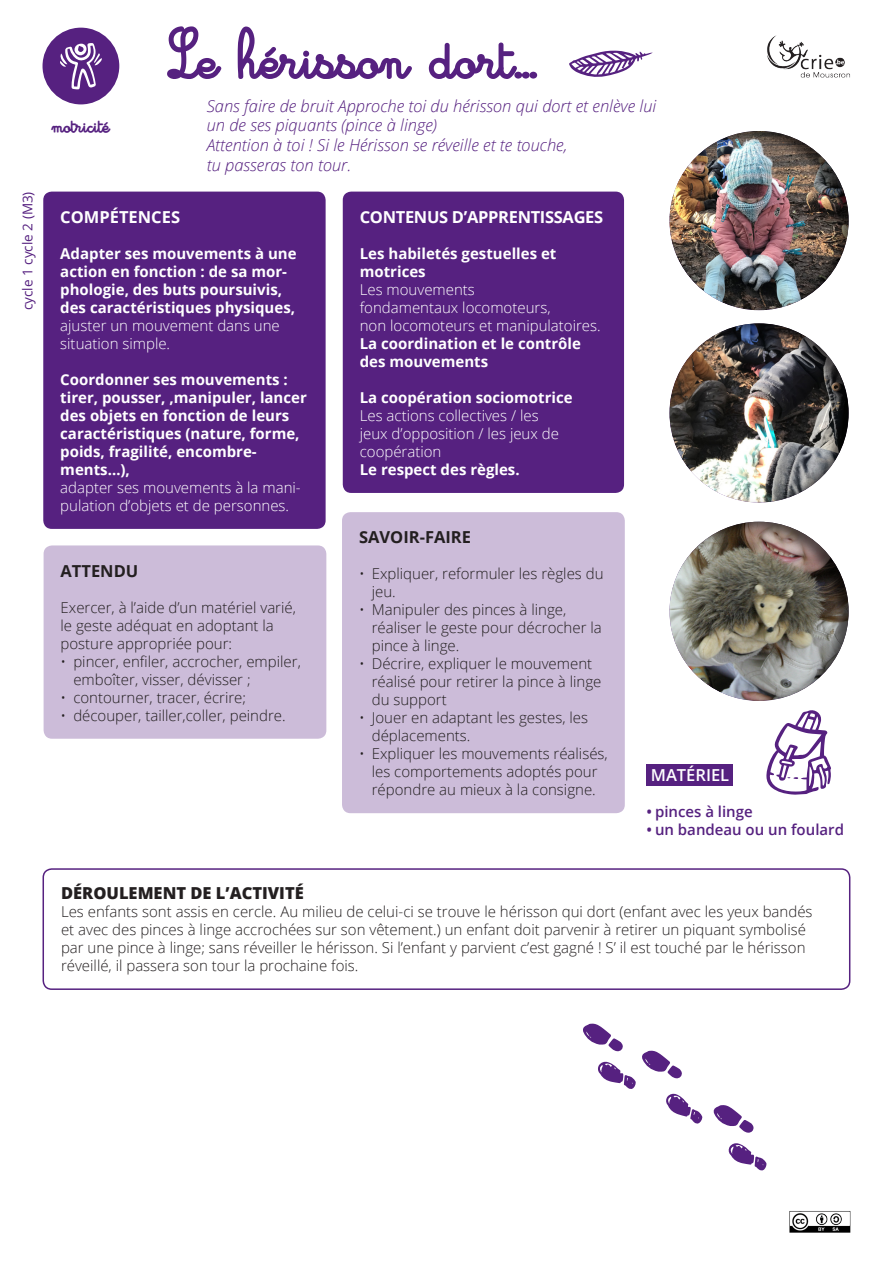
<style>
.page{position:relative;width:893px;height:1263px;background:#fff}
.page>*{position:absolute;margin:0;border:0;box-sizing:border-box;transform-origin:0 0}
.t1{font:54.6px "Cursivestandardbold";color:#562180}
.t2{font:18.15px "Cursivestandardbold";color:#562180}
.t3{font:italic 300 16.5px "Open Sans";color:#562180}
.t4{font:700 16.5px "Open Sans";letter-spacing:-.02em;color:#fff}
.t5{font:800 16.5px "Open Sans";color:#231f20}
.t6{font:700 16.5px "Open Sans";color:#231f20}
.t7{font:700 16.5px "Open Sans";color:#fff}
.t8{font:600 16.5px "Open Sans";color:#fff}
.t9{font:300 15px/18px "Open Sans";color:#231f20}
.t10{font:700 15px/18px "Open Sans";color:#fff}
.t11{font:300 15px/18px "Open Sans";color:#fff}
.t12{font:600 15px "Open Sans";color:#562180}
.t13{font:13.5px "Open Sans";color:#562180}
</style>
<div class="page">
<div style="left:342px;top:512px;width:283px;height:301px;background:#ccbcd9;border-radius:9px"></div>
<div style="left:343px;top:192px;width:281px;height:301px;background:#562180;border-radius:9px"></div>
<div style="left:43px;top:192px;width:283px;height:337px;background:#562180;border-radius:9px"></div>
<div style="left:44px;top:545px;width:282px;height:194px;background:#ccbcd9;border-radius:9px"></div>
<div style="left:667px;top:130px;width:182px;height:180px;background:#231f20;opacity:.75"></div>
<div style="left:667px;top:323px;width:182px;height:180px;background:#231f20;opacity:.75"></div>
<div style="left:667px;top:521px;width:182px;height:180px;background:#231f20;opacity:.75"></div>
<div style="left:43px;top:868px;width:807px;height:122px;border:2px solid #562180;border-radius:9px"></div>
<img style="left:767px;top:35px;width:83px;height:43px">
<img style="left:789px;top:1211px;width:62px;height:22px">
<div style="left:646px;top:764px;width:87px;height:21px;background:#562180"></div>
<svg style="left:766px;top:710px;width:65px;height:85px"></svg>
<div style="left:43px;top:28px;width:76px;height:76px;background:#562180;border-radius:50%"></div>
<svg style="left:60px;top:43px;width:42px;height:47px"></svg>
<svg style="left:728px;top:1143px;width:39px;height:28px"></svg>
<svg style="left:713px;top:1105px;width:41px;height:28px"></svg>
<svg style="left:583px;top:1023px;width:120px;height:101px"></svg>
<svg style="left:569px;top:50px;width:84px;height:27px"></svg>
<p class="t13" style="left:19px;top:310px;width:120px;rotate:-90deg">cycle 1 cycle 2 (M3)</p>
<p class="t2" style="left:52px;top:115px;width:59px">motricité</p>
<p class="t1" style="left:170px;top:26px;width:369px">Le hérisson dort...</p>
<p class="t3" style="left:207px;top:94px;width:451px">Sans faire de bruit Approche toi du hérisson qui dort et enlève lui</p>
<p class="t3" style="left:207px;top:114px;width:232px">un de ses piquants (pince à linge)</p>
<p class="t3" style="left:207px;top:134px;width:362px">Attention à toi ! Si le Hérisson se réveille et te touche,</p>
<p class="t3" style="left:207px;top:154px;width:146px">tu passeras ton tour.</p>
<p class="t7" style="left:60px;top:205px;width:121px">COMPÉTENCES</p>
<p class="t10" style="left:60px;top:244px;width:238px">Adapter ses mouvements à une action en fonction : de sa mor&shy;phologie, des buts poursuivis, des caractéristiques physiques,</p>
<p class="t11" style="left:60px;top:316px;width:221px">ajuster un mouvement dans une situation simple.</p>
<p class="t10" style="left:60px;top:370px;width:248px">Coordonner ses mouvements : tirer, pousser, ,manipuler, lancer des objets en fonction de leurs caractéristiques (nature, forme, poids, fragilité, encombre&shy;ments…),</p>
<p class="t11" style="left:60px;top:478px;width:242px">adapter ses mouvements à la mani&shy;pulation d’objets et de personnes.</p>
<p class="t6" style="left:61px;top:559px;width:79px">ATTENDU</p>
<p class="t9" style="left:61px;top:598px;width:237px">Exercer, à l’aide d’un matériel varié, le geste adéquat en adoptant la posture appropriée pour:</p>
<p class="t9" style="left:73px;top:652px;width:229px;text-indent:-13px">• pincer, enfiler, accrocher, empiler, emboîter, visser, dévisser ;</p>
<p class="t9" style="left:61px;top:688px;width:187px">• contourner, tracer, écrire;</p>
<p class="t9" style="left:61px;top:706px;width:227px">• découper, tailler,coller, peindre.</p>
<p class="t4" style="left:360px;top:205px;width:245px">CONTENUS D’APPRENTISSAGES</p>
<p class="t10" style="left:360px;top:244px;width:198px">Les habiletés gestuelles et motrices</p>
<p class="t11" style="left:360px;top:280px;width:242px">Les mouvements<br>fondamentaux locomoteurs,<br>non locomoteurs et manipulatoires.</p>
<p class="t10" style="left:360px;top:334px;width:223px">La coordination et le contrôle des mouvements</p>
<p class="t10" style="left:360px;top:388px;width:214px">La coopération sociomotrice</p>
<p class="t11" style="left:360px;top:406px;width:201px">Les actions collectives / les jeux d’opposition / les jeux de coopération</p>
<p class="t10" style="left:360px;top:460px;width:161px">Le respect des règles.</p>
<p class="t6" style="left:359px;top:526px;width:114px">SAVOIR-FAIRE</p>
<p class="t9" style="left:372px;top:564px;width:233px;text-indent:-13px">• Expliquer, reformuler les règles du jeu.</p>
<p class="t9" style="left:372px;top:600px;width:232px;text-indent:-13px">• Manipuler des pinces à linge, réaliser le geste pour décrocher la pince à linge.</p>
<p class="t9" style="left:372px;top:654px;width:231px;text-indent:-13px">• Décrire, expliquer le mouvement réalisé pour retirer la pince à linge du support</p>
<p class="t9" style="left:372px;top:708px;width:218px;text-indent:-13px">• Jouer en adaptant les gestes, les déplacements.</p>
<p class="t9" style="left:359px;top:744px;width:250px;text-align:center">• Expliquer les mouvements réalisés, les comportements adoptés pour répondre au mieux à la consigne.</p>
<p class="t8" style="left:651px;top:763px;width:80px">MATÉRIEL</p>
<p class="t12" style="left:646px;top:801px;width:108px">• pinces à linge</p>
<p class="t12" style="left:646px;top:819px;width:199px">• un bandeau ou un foulard</p>
<p class="t5" style="left:61px;top:881px;width:244px">DÉROULEMENT DE L’ACTIVITÉ</p>
<p class="t9" style="left:61px;top:902px;width:753px">Les enfants sont assis en cercle. Au milieu de celui-ci se trouve le hérisson qui dort (enfant avec les yeux bandés et avec des pinces à linge accrochées sur son vêtement.) un enfant doit parvenir à retirer un piquant symbolisé par une pince à linge; sans réveiller le hérisson. Si l’enfant y parvient c’est gagné ! S’ il est touché par le hérisson réveillé, il passera son tour la prochaine fois.</p>
</div>
